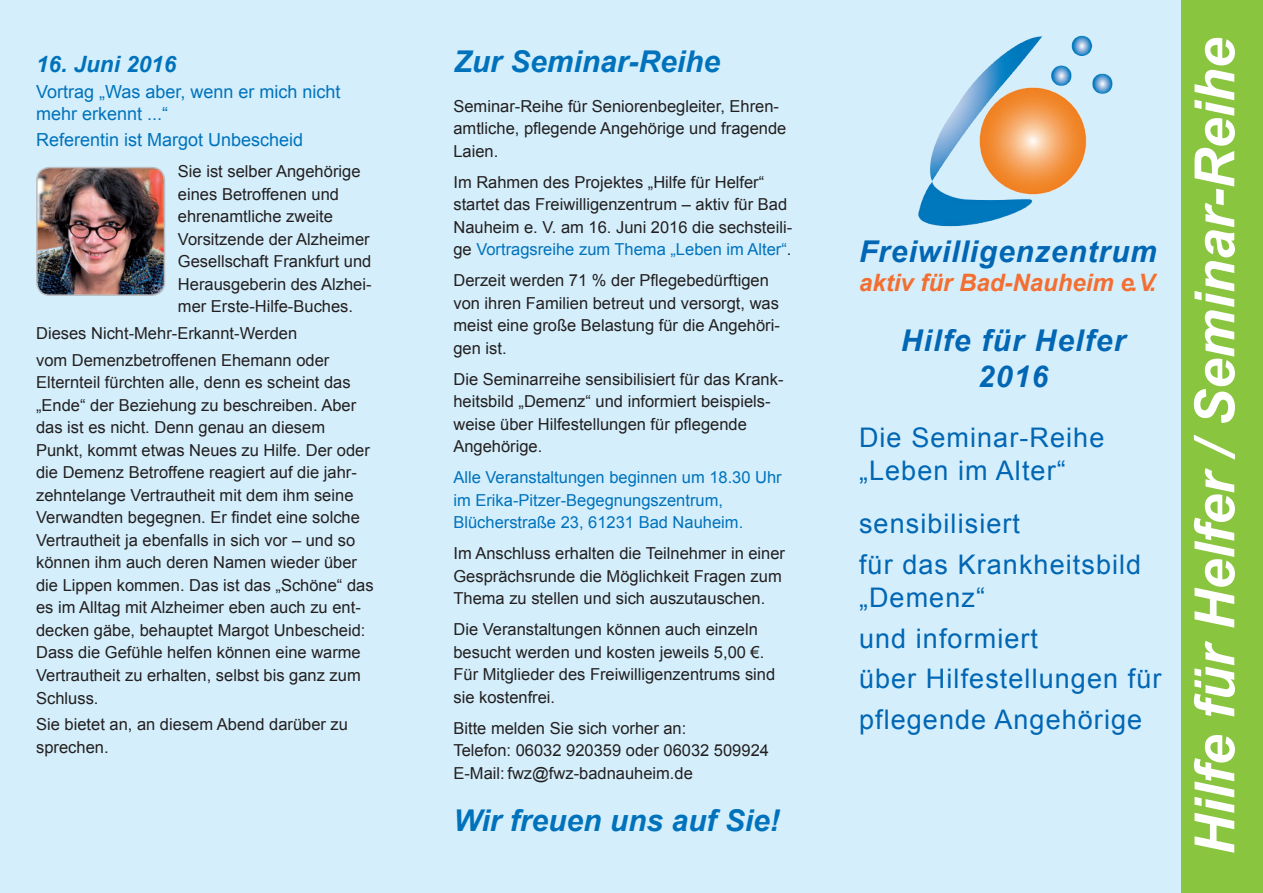
<style>
.page{position:relative;width:1263px;height:893px;background:#fff}
.page>*{position:absolute;margin:0;border:0;box-sizing:border-box;transform-origin:0 0}
.t1{font:italic 700 55.5px "Arial";color:#fff}
.t2{font:italic 700 30px/36px "Arial";letter-spacing:.03em;color:#0166b3;text-align:center}
.t3{font:italic 700 30px "Arial";color:#0072bc}
.t4{font:27px/41px "Arial";letter-spacing:.04em;color:#0166b3}
.t5{font:italic 700 24px "Arial";color:#f36e31}
.t6{font:italic 700 22.5px "Arial";color:#0072bc}
.t7{font:18px/21.6px "Arial";color:#0072bc}
.t8{font:16.5px/22.5px "Arial";color:#231f20}
.t9{font:16.5px/22.5px "Arial";color:#0072bc}
.s1{color:#0072bc}
</style>
<div class="page">
<div style="left:1179px;top:0;width:84px;height:893px;background:#89c53f"></div>
<div style="left:0;top:0;width:1180px;height:893px;background:#d4effb"></div>
<img style="left:37px;top:168px;width:127px;height:125px">
<div style="left:36px;top:167px;width:129px;height:129px;border:2px solid #babbbe;border-radius:13px"></div>
<img style="left:918px;top:35px;width:195px;height:192px">
<h3 class="t6" style="left:36px;top:50px;width:142px">16. Juni 2016</h3>
<p class="t7" style="left:36px;top:81px;width:306px">Vortrag „Was aber, wenn er mich nicht mehr erkennt ...“</p>
<p class="t7" style="left:36px;top:129px;width:269px">Referentin ist Margot Unbescheid</p>
<p class="t8" style="left:178px;top:160px;width:195px">Sie ist selber Angehörige eines Betroffenen und ehrenamtliche zweite<br>Vorsitzende der Alzheimer<br>Gesellschaft Frankfurt und<br>Herausgeberin des Alzhei&shy;mer Erste-Hilfe-Buches.</p>
<p class="t8" style="left:36px;top:320px;width:295px;line-height:26.7px">Dieses Nicht-Mehr-Erkannt-Werden vom Demenzbetroffenen Ehemann oder</p>
<p class="t8" style="left:36px;top:371px;width:339px">Elternteil fürchten alle, denn es scheint das „Ende“ der Beziehung zu beschreiben. Aber das ist es nicht. Denn genau an diesem Punkt, kommt etwas Neues zu Hilfe. Der oder die Demenz Betroffene reagiert auf die jahr&shy;zehntelange Vertrautheit mit dem ihm seine Verwandten begegnen. Er findet eine solche Vertrautheit ja ebenfalls in sich vor – und so können ihm auch deren Namen wieder über die Lippen kommen. Das ist das „Schöne“ das es im Alltag mit Alzheimer eben auch zu ent&shy;decken gäbe, behauptet Margot Unbescheid:<br>Dass die Gefühle helfen können eine warme Vertrautheit zu erhalten, selbst bis ganz zum Schluss.</p>
<p class="t8" style="left:36px;top:713px;width:313px">Sie bietet an, an diesem Abend darüber zu sprechen.</p>
<h2 class="t3" style="left:453px;top:42px;width:268px">Zur Seminar-Reihe</h2>
<p class="t8" style="left:453px;top:95px;width:334px">Seminar-Reihe für Seniorenbegleiter, Ehren&shy;amtliche, pflegende Angehörige und fragende<br>Laien.</p>
<p class="t8" style="left:453px;top:171px;width:340px">Im Rahmen des Projektes „Hilfe für Helfer“ startet das Freiwilligenzentrum – aktiv für Bad Nauheim e. V. am 16. Juni 2016 die sechsteili&shy;ge <span class="s1">Vortragsreihe zum Thema „Leben im Alter“</span>.</p>
<p class="t8" style="left:453px;top:269px;width:328px">Derzeit werden 71 % der Pflegebedürftigen von ihren Familien betreut und versorgt, was meist eine große Belastung für die Angehöri&shy;gen ist.</p>
<p class="t8" style="left:453px;top:368px;width:332px">Die Seminarreihe sensibilisiert für das Krank&shy;heitsbild „Demenz“ und informiert beispiels&shy;weise über Hilfestellungen für pflegende Angehörige.</p>
<p class="t9" style="left:453px;top:466px;width:330px">Alle Veranstaltungen beginnen um 18.30 Uhr im Erika-Pitzer-Begegnungszentrum,<br>Blücherstraße 23, 61231 Bad Nauheim.</p>
<p class="t8" style="left:453px;top:542px;width:333px">Im Anschluss erhalten die Teilnehmer in einer<br>Gesprächsrunde die Möglichkeit Fragen zum<br>Thema zu stellen und sich auszutauschen.</p>
<p class="t8" style="left:453px;top:618px;width:323px">Die Veranstaltungen können auch einzeln besucht werden und kosten jeweils 5,00 €.<br>Für Mitglieder des Freiwilligenzentrums sind sie kostenfrei.</p>
<p class="t8" style="left:453px;top:717px;width:317px">Bitte melden Sie sich vorher an:<br>Telefon: 06032 920359 oder 06032 509924<br>E-Mail: fwz@fwz-badnauheim.de</p>
<h2 class="t3" style="left:453px;top:801px;width:328px">Wir freuen uns auf Sie!</h2>
<h2 class="t2" style="left:859px;top:235px;width:299px">Freiwilligenzentrum</h2>
<h3 class="t5" style="left:859px;top:267px;width:299px">aktiv für Bad-Nauheim e.V.</h3>
<h2 class="t2" style="left:901px;top:323px;width:226px">Hilfe für Helfer<br>2016</h2>
<h3 class="t4" style="left:859px;top:422px;width:247px;line-height:32.4px">Die Seminar-Reihe „Leben im Alter“</h3>
<h3 class="t4" style="left:859px;top:504px;width:284px">sensibilisiert<br>für das Krankheitsbild</h3>
<h3 class="t4" style="left:859px;top:577px;width:304px">„Demenz“<br>und informiert<br>über Hilfestellungen für pflegende Angehörige</h3>
<h1 class="t1" style="left:1179px;top:855px;width:819px;rotate:-90deg">Hilfe für Helfer / Seminar-Reihe</h1>
</div>
